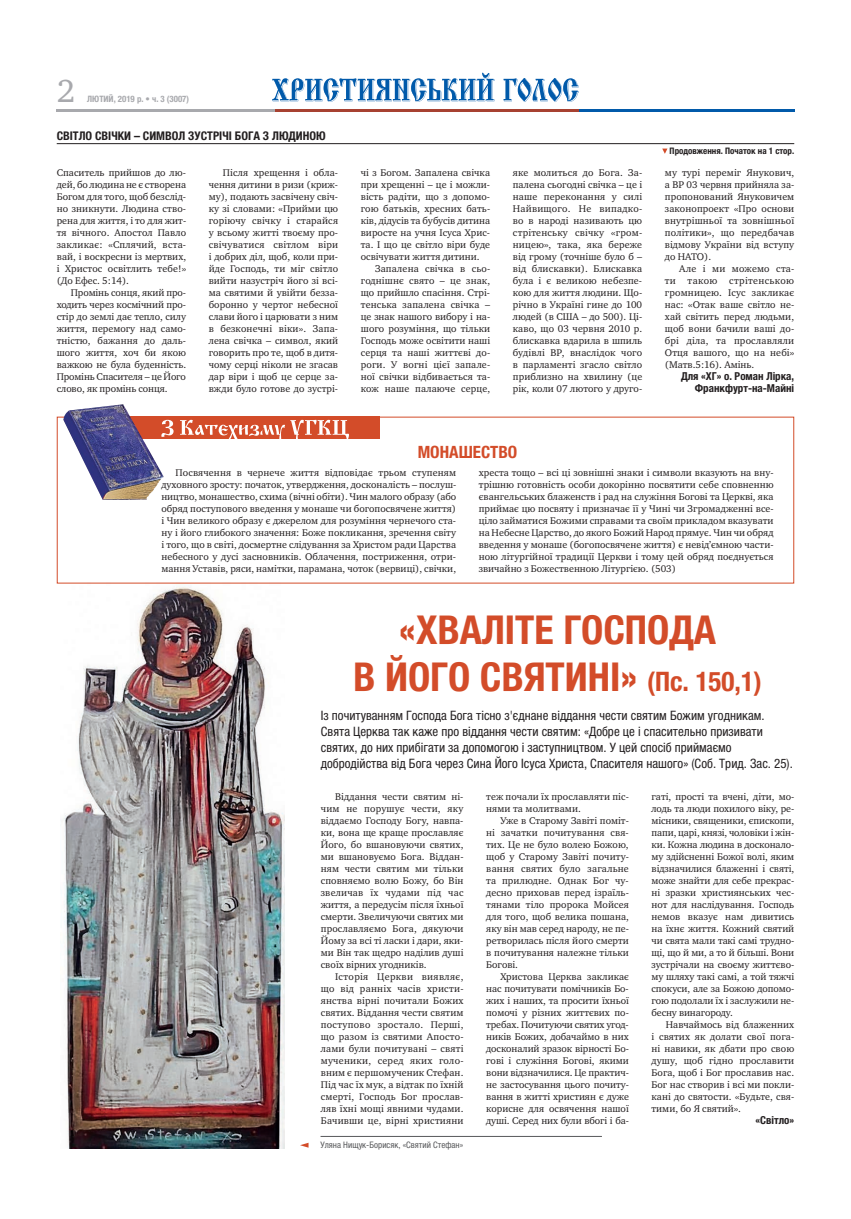
<style>
.page{position:relative;width:851px;height:1219px;background:#fff}
.page>*{position:absolute;margin:0;border:0;box-sizing:border-box;transform-origin:0 0}
.t1{font:700 condensed 40px/47.2px "Helvetica Neue LTCYR";color:#d34c29;text-align:center}
.t2{font:32.8px "Charter C";color:#a8a9ad}
.t3{font:700 condensed 17px "Helvetica Neue LTCYR";color:#d34c29}
.t4{font:condensed 13px/16px "Helvetica Neue LTCYR";color:#231f20}
.t5{font:700 condensed 12px "Helvetica Neue LTCYR";color:#231f20}
.t6{font:700 condensed 11px/12px "Helvetica Neue LTCYR";color:#231f20;text-align:right}
.t7{font:10px/12px "Charter C";color:#231f20;text-align:justify}
.t8{font:condensed 9px "Helvetica Neue LTCYR";color:#57585a}
.t9{font:700 condensed 9px "Helvetica Neue LTCYR";color:#231f20}
.t10{font:700 condensed 8.8px "Helvetica Neue LTCYR";color:#a8a9ad}
.s1{font-size:27px}
</style>
<div class="page">
<hr style="left:57px;top:109px;width:737px;height:3px;background:#015aaa">
<hr style="left:57px;top:109px;width:326px;height:3px;background:#a8a9ad">
<hr style="left:275px;top:109px;width:303px;height:3px;background:#a74131">
<svg style="left:272px;top:73px;width:306px;height:29px"></svg>
<img style="left:63px;top:587px;width:221px;height:561px">
<hr style="left:57px;top:143px;width:737px;height:1px;background:#231f20">
<svg style="left:662px;top:149px;width:5px;height:5px"></svg>
<div style="left:83px;top:417px;width:296px;height:22px;background:#d34c29"></div>
<img style="left:63px;top:404px;width:101px;height:96px">
<svg style="left:161px;top:420px;width:188px;height:20px"></svg>
<hr style="left:320px;top:1136px;width:282px;height:1px;background:#57585a">
<svg style="left:300px;top:1143px;width:8px;height:5px"></svg>
<h2 class="t2" style="left:57px;top:72px;width:20px">2</h2>
<p class="t10" style="left:87px;top:94px;width:103px">ЛЮТИЙ, 2019 р. • ч. 3 (3007)</p>
<p class="t5" style="left:57px;top:129px;width:270px">СВІТЛО СВІЧКИ – СИМВОЛ ЗУСТРІЧІ БОГА З ЛЮДИНОЮ</p>
<p class="t7" style="left:57px;top:166px;width:131px">Спаситель прийшов до лю&shy;дей, бо людина не є створена Богом для того, щоб безслід&shy;но зникнути. Людина ство&shy;рена для життя, і то для жит&shy;тя вічного. Апостол Павло закликає: «Сплячий, вста&shy;вай, і воскресни із мертвих, і Христос освітлить тебе!» (До Ефес. 5:14).</p>
<p class="t7" style="left:57px;top:286px;width:131px;text-indent:14px">Промінь сонця, який про&shy;ходить через космічний про&shy;стір до землі дає тепло, силу життя, перемогу над само&shy;тністю, бажання до даль&shy;шого життя, хоч би якою важкою не була буденність.<br>Промінь Спасителя – це Його слово, як промінь сонця.</p>
<p class="t7" style="left:209px;top:166px;width:131px;text-indent:14px">Після хрещення і обла&shy;чення дитини в ризи (криж&shy;му), подають засвічену свіч&shy;ку зі словами: «Прийми цю горіючу свічку і старайся у всьому житті твоєму про&shy;свічуватися світлом віри і добрих діл, щоб, коли при&shy;йде Господь, ти міг світло вийти назустріч його зі всі&shy;ма святими й увійти безза&shy;боронно у чертог небесної слави його і царювати з ним в безконечні віки». Запа&shy;лена свічка – символ, який говорить про те, щоб в дитя&shy;чому серці ніколи не згасав дар віри і щоб це серце за&shy;вжди було готове до зустрі-</p>
<p class="t7" style="left:361px;top:166px;width:131px">чі з Богом. Запалена свічка при хрещенні – це і можли&shy;вість радіти, що з допомо&shy;гою батьків, хресних бать&shy;ків, дідусів та бубусів дитина виросте на учня Ісуса Хрис&shy;та. І що це світло віри буде освічувати життя дитини.</p>
<p class="t7" style="left:361px;top:262px;width:131px;text-indent:14px">Запалена свічка в сьо&shy;годнішнє свято – це знак, що прийшло спасіння. Стрі&shy;тенська запалена свічка – це знак нашого вибору і на&shy;шого розуміння, що тільки Господь може освітити наші серця та наші життєві до&shy;роги. У вогні цієї запале&shy;ної свічки відбивається та&shy;кож наше палаюче серце,</p>
<p class="t9" style="left:669px;top:145px;width:126px">Продовження. Початок на 1 стор.</p>
<p class="t7" style="left:513px;top:166px;width:131px">яке молиться до Бога. За&shy;палена сьогодні свічка – це і наше переконання у силі Найвищого. Не випадко&shy;во в народі називають цю стрітенську свічку «гром&shy;ницею», така, яка береже від грому (точніше було б – від блискавки). Блискавка була і є великою небезпе&shy;кою для життя людини. Що&shy;річно в Україні гине до 100 людей (в США – до 500). Ці&shy;каво, що 03 червня 2010 р. блискавка вдарила в шпиль будівлі ВР, внаслідок чого в парламенті згасло світло приблизно на хвилину (це рік, коли 07 лютого у друго-</p>
<p class="t7" style="left:664px;top:166px;width:131px">му турі переміг Янукович, а ВР 03 червня прийняла за&shy;пропонований Януковичем законопроект «Про основи внутрішньої та зовнішньої політики», що передбачав відмову України від вступу до НАТО).</p>
<p class="t7" style="left:664px;top:262px;width:131px;text-indent:14px">Але і ми можемо ста&shy;ти такою стрітенською громницею. Ісус закликає нас: «Отак ваше світло не&shy;хай світить перед людьми, щоб вони бачили ваші до&shy;брі діла, та прославляли Отця вашого, що на небі» (Матв.5:16). Амінь.</p>
<p class="t6" style="left:681px;top:370px;width:115px">Для «ХГ» о. Роман Лірка,<br>Франкфурт-на-Майні</p>
<h3 class="t3" style="left:417px;top:442px;width:101px">МОНАШЕСТВО</h3>
<p class="t7" style="left:161px;top:466px;width:296px;text-indent:14px">Посвячення в чернече життя відповідає трьом ступеням духов ного зросту: початок, утвердження, досконалість – послуш&shy;ництво, монашество, схима (вічні обіти). Чин малого образу (або обряд поступового введення у монаше чи богопосвячене життя) і Чин великого образу є джерелом для розуміння чернечого ста&shy;ну і його глибокого значення: Боже покликання, зречення світу і того, що в світі, досмертне слідування за Христом ради Царства небесного у дусі засновників. Облачення, постриження, отри&shy;мання Уставів, ряси, намітки, парамана, чоток (вервиці), свічки,</p>
<p class="t7" style="left:478px;top:466px;width:296px">хреста тощо – всі ці зовнішні знаки і символи вказують на вну&shy;трішню готовність особи докорінно посвятити себе сповненню євангельських блаженств і рад на служіння Богові та Церкві, яка приймає цю посвяту і призначає її у Чині чи Згромадженні все&shy;ціло займатися Божими справами та своїм прикладом вказувати на Небесне Царство, до якого Божий Народ прямує. Чин чи oбряд введення у монаше (богопосвячене життя) є невід’ємною части&shy;ною літургійної традиції Церкви і тому цей обряд поєднується звичайно з Божественною Літургією. (503)</p>
<h1 class="t1" style="left:353px;top:607px;width:410px">«ХВАЛІТЕ ГОСПОДА<br>В ЙОГО СВЯТИНІ» <span class="s1">(Пс. 150,1)</span></h1>
<p class="t4" style="left:321px;top:708px;width:473px">Із почитуванням Господа Бога тісно з'єднане віддання чести святим Божим угодникам.<br>Свята Церква так каже про віддання чести святим: «Добре це і спасительно призивати святих, до них прибігати за допомогою і заступництвом. У цей спосіб приймаємо добродійства від Бога через Сина Його Ісуса Христа, Спасителя нашого» (Соб. Трид. Зас. 25).</p>
<p class="t7" style="left:321px;top:790px;width:144px;text-indent:14px">Віддання чести святим ні&shy;чим не порушує чести, яку віддаємо Господу Богу, навпа&shy;ки, вона ще краще прославляє Його, бо вшановуючи святих, ми вшановуємо Бога. Віддан&shy;ням чести святим ми тільки сповняємо волю Божу, бо Він звеличав їх чудами під час життя, а передусім після їхньої смерти. Звеличуючи святих ми прославляємо Бога, дякуючи Йому за всі ті ласки і дари, яки&shy;ми Він так щедро наділив душі своїх вірних угодників.</p>
<p class="t7" style="left:321px;top:970px;width:144px;text-indent:14px">Історія Церкви виявляє, що від ранніх часів христи&shy;янства вірні почитали Божих святих. Віддання чести святим поступово зростало. Перші, що разом із святими Апосто&shy;лами були почитувані – святі мученики, серед яких голо&shy;вним є першомученик Стефан.<br>Під час їх мук, а відтак по їхній смерті, Господь Бог прослав&shy;ляв їхні мощі явними чудами.<br>Бачивши це, вірні християни</p>
<p class="t8" style="left:320px;top:1141px;width:144px">Уляна Нищук-Борисяк, «Святий Стефан»</p>
<p class="t7" style="left:486px;top:790px;width:144px">теж почали їх прославляти піс&shy;нями та молитвами.</p>
<p class="t7" style="left:486px;top:814px;width:144px;text-indent:14px">Уже в Старому Завіті поміт&shy;ні зачатки почитування свя&shy;тих. Це не було волею Божою, щоб у Старому Завіті почиту&shy;вання святих було загальне та прилюдне. Однак Бог чу&shy;десно приховав перед ізраїль&shy;тянами тіло пророка Мойсея для того, щоб велика пошана, яку він мав серед народу, не пе&shy;ретворилась після його смерти в почитування належне тільки Богові.</p>
<p class="t7" style="left:486px;top:970px;width:144px;text-indent:14px">Христова Церква закликає нас почитувати помічників Бо&shy;жих і наших, та просити їхньої помочі у різних життєвих по&shy;требах. Почитуючи святих угод&shy;ників Божих, добачаймо в них досконалий зразок вірності Бо&shy;гові і служіння Богові, якими вони відзначилися. Це практич&shy;не застосування цього почиту&shy;вання в житті християн є дуже корисне для освячення нашої душі. Серед них були вбогі і ба-</p>
<p class="t7" style="left:651px;top:790px;width:144px">гаті, прості та вчені, діти, мо&shy;лодь та люди похилого віку, ре&shy;місники, священики, єпископи, папи, царі, князі, чоловіки і жін&shy;ки. Кожна людина в досконало&shy;му здійсненні Божої волі, яким відзначилися блаженні і святі, може знайти для себе прекрас&shy;ні зразки християнських чес&shy;нот для наслідування. Господь немов вказує нам дивитись на їхнє життя. Кожний святий чи свята мали такі самі трудно&shy;щі, що й ми, а то й більші. Вони зустрічали на своєму життєво&shy;му шляху такі самі, а той тяжчі спокуси, але за Божою допомо&shy;гою подолали їх і заслужили не&shy;бесну винагороду.</p>
<p class="t7" style="left:651px;top:1018px;width:144px;text-indent:14px">Навчаймось від блаженних і святих як долати свої пога&shy;ні навики, як дбати про свою душу, щоб гідно прославити Бога, щоб і Бог прославив нас.<br>Бог нас створив і всі ми покли&shy;кані до святости. «Будьте, свя&shy;тими, бо Я святий».</p>
<p class="t6" style="left:755px;top:1114px;width:40px">«Світло»</p>
</div>
